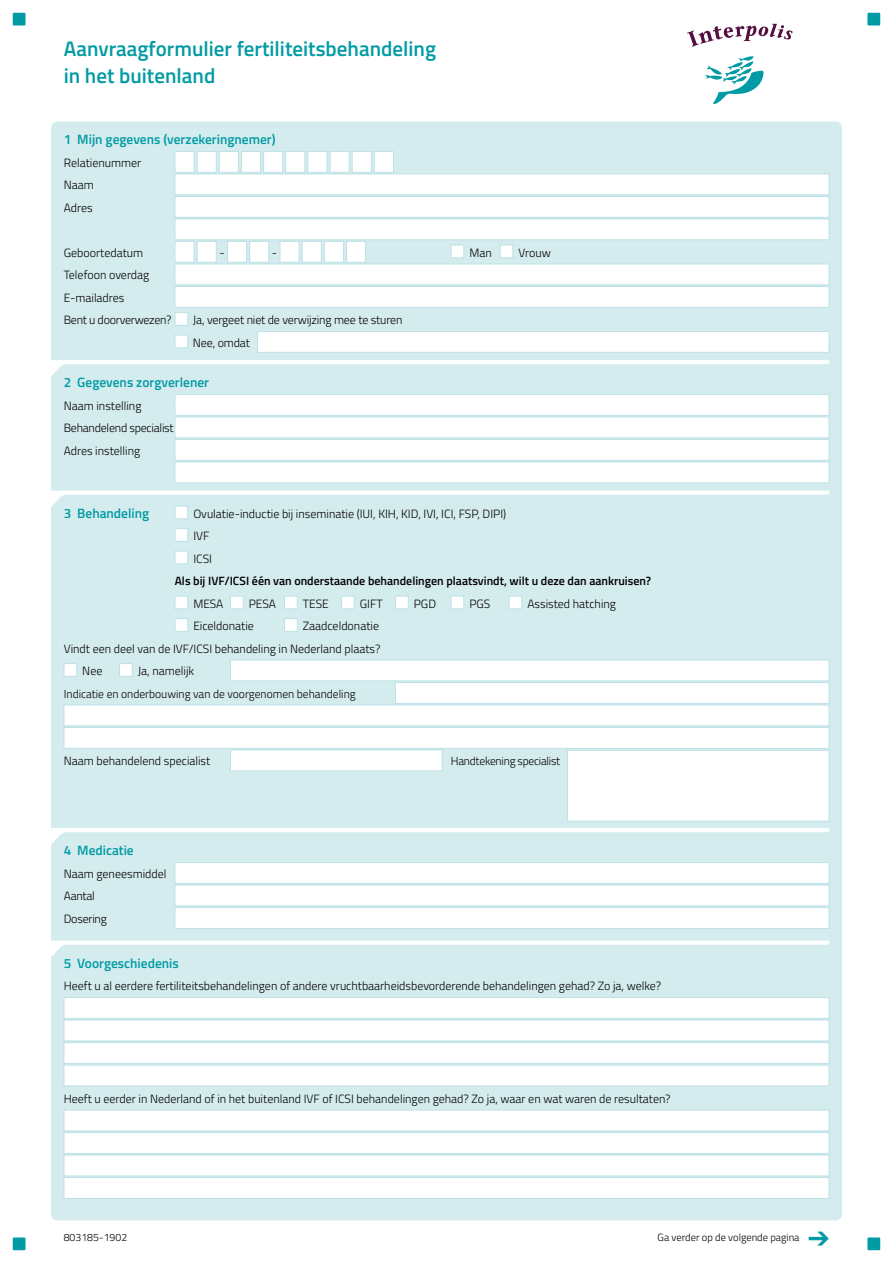
<style>
.page{position:relative;width:893px;height:1263px;background:#fff}
.page>*{position:absolute;margin:0;border:0;box-sizing:border-box;transform-origin:0 0}
.t1{font:600 21px/27px "Titillium Web";color:#009ba4}
.t2{font:600 13.5px "Titillium Web";color:#009ba4}
.t3{font:300 12px/22.5px "Titillium Web";color:#000}
.t4{font:600 12px "Titillium Web";color:#000}
.t5{font:300 11.55px "Titillium Web";color:#000}
.t6{font:300 11.55px "Titillium Web";letter-spacing:-.02em;color:#000}
.t7{font:300 10.5px "Titillium Web";color:#000}
</style>
<div class="page">
<div style="left:51px;top:122px;width:791px;height:1098px;background:#d5ecee;border-radius:6px"></div>
<svg style="left:51px;top:360px;width:778px;height:40px"></svg>
<svg style="left:51px;top:828px;width:778px;height:40px"></svg>
<svg style="left:51px;top:940px;width:778px;height:17px"></svg>
<svg style="left:51px;top:490px;width:778px;height:40px"></svg>
<div style="left:175px;top:151px;width:19px;height:21px;background:#fff;border:1px solid #bee2e6"></div>
<div style="left:197px;top:151px;width:19px;height:21px;background:#fff;border:1px solid #bee2e6"></div>
<div style="left:219px;top:151px;width:20px;height:21px;background:#fff;border:1px solid #bee2e6"></div>
<div style="left:241px;top:151px;width:20px;height:21px;background:#fff;border:1px solid #bee2e6"></div>
<div style="left:263px;top:151px;width:20px;height:21px;background:#fff;border:1px solid #bee2e6"></div>
<div style="left:286px;top:151px;width:19px;height:21px;background:#fff;border:1px solid #bee2e6"></div>
<div style="left:308px;top:151px;width:19px;height:21px;background:#fff;border:1px solid #bee2e6"></div>
<div style="left:330px;top:151px;width:19px;height:21px;background:#fff;border:1px solid #bee2e6"></div>
<div style="left:352px;top:151px;width:19px;height:21px;background:#fff;border:1px solid #bee2e6"></div>
<div style="left:374px;top:151px;width:20px;height:21px;background:#fff;border:1px solid #bee2e6"></div>
<div style="left:175px;top:174px;width:654px;height:21px;background:#fff;border:1px solid #bee2e6"></div>
<div style="left:175px;top:196px;width:654px;height:22px;background:#fff;border:1px solid #bee2e6"></div>
<div style="left:175px;top:219px;width:654px;height:21px;background:#fff;border:1px solid #bee2e6"></div>
<div style="left:175px;top:241px;width:19px;height:21px;background:#fff;border:1px solid #bee2e6"></div>
<div style="left:197px;top:241px;width:19px;height:21px;background:#fff;border:1px solid #bee2e6"></div>
<div style="left:227px;top:241px;width:20px;height:21px;background:#fff;border:1px solid #bee2e6"></div>
<div style="left:249px;top:241px;width:20px;height:21px;background:#fff;border:1px solid #bee2e6"></div>
<div style="left:280px;top:241px;width:19px;height:21px;background:#fff;border:1px solid #bee2e6"></div>
<div style="left:302px;top:241px;width:19px;height:21px;background:#fff;border:1px solid #bee2e6"></div>
<div style="left:324px;top:241px;width:20px;height:21px;background:#fff;border:1px solid #bee2e6"></div>
<div style="left:346px;top:241px;width:20px;height:21px;background:#fff;border:1px solid #bee2e6"></div>
<div style="left:451px;top:245px;width:13px;height:13px;background:#fff;border:1px solid #bee2e6"></div>
<div style="left:500px;top:245px;width:13px;height:13px;background:#fff;border:1px solid #bee2e6"></div>
<div style="left:175px;top:264px;width:654px;height:21px;background:#fff;border:1px solid #bee2e6"></div>
<div style="left:175px;top:286px;width:654px;height:22px;background:#fff;border:1px solid #bee2e6"></div>
<div style="left:175px;top:312px;width:13px;height:14px;background:#fff;border:1px solid #bee2e6"></div>
<div style="left:175px;top:335px;width:13px;height:13px;background:#fff;border:1px solid #bee2e6"></div>
<div style="left:257px;top:331px;width:572px;height:21px;background:#fff;border:1px solid #bee2e6"></div>
<div style="left:175px;top:394px;width:654px;height:22px;background:#fff;border:1px solid #bee2e6"></div>
<div style="left:175px;top:417px;width:654px;height:21px;background:#fff;border:1px solid #bee2e6"></div>
<div style="left:175px;top:439px;width:654px;height:21px;background:#fff;border:1px solid #bee2e6"></div>
<div style="left:175px;top:462px;width:654px;height:21px;background:#fff;border:1px solid #bee2e6"></div>
<div style="left:175px;top:506px;width:13px;height:13px;background:#fff;border:1px solid #bee2e6"></div>
<div style="left:175px;top:528px;width:13px;height:14px;background:#fff;border:1px solid #bee2e6"></div>
<div style="left:175px;top:551px;width:13px;height:13px;background:#fff;border:1px solid #bee2e6"></div>
<div style="left:175px;top:596px;width:13px;height:13px;background:#fff;border:1px solid #bee2e6"></div>
<div style="left:230px;top:596px;width:13px;height:13px;background:#fff;border:1px solid #bee2e6"></div>
<div style="left:284px;top:596px;width:13px;height:13px;background:#fff;border:1px solid #bee2e6"></div>
<div style="left:341px;top:596px;width:13px;height:13px;background:#fff;border:1px solid #bee2e6"></div>
<div style="left:395px;top:596px;width:13px;height:13px;background:#fff;border:1px solid #bee2e6"></div>
<div style="left:451px;top:596px;width:13px;height:13px;background:#fff;border:1px solid #bee2e6"></div>
<div style="left:509px;top:596px;width:13px;height:13px;background:#fff;border:1px solid #bee2e6"></div>
<div style="left:175px;top:618px;width:13px;height:14px;background:#fff;border:1px solid #bee2e6"></div>
<div style="left:284px;top:618px;width:13px;height:14px;background:#fff;border:1px solid #bee2e6"></div>
<div style="left:64px;top:663px;width:13px;height:14px;background:#fff;border:1px solid #bee2e6"></div>
<div style="left:119px;top:663px;width:13px;height:14px;background:#fff;border:1px solid #bee2e6"></div>
<div style="left:230px;top:660px;width:599px;height:21px;background:#fff;border:1px solid #bee2e6"></div>
<div style="left:395px;top:682px;width:434px;height:22px;background:#fff;border:1px solid #bee2e6"></div>
<div style="left:64px;top:705px;width:765px;height:21px;background:#fff;border:1px solid #bee2e6"></div>
<div style="left:64px;top:727px;width:765px;height:21px;background:#fff;border:1px solid #bee2e6"></div>
<div style="left:230px;top:750px;width:212px;height:21px;background:#fff;border:1px solid #bee2e6"></div>
<div style="left:567px;top:750px;width:262px;height:71px;background:#fff;border:1px solid #bee2e6"></div>
<div style="left:175px;top:862px;width:654px;height:22px;background:#fff;border:1px solid #bee2e6"></div>
<div style="left:175px;top:885px;width:654px;height:21px;background:#fff;border:1px solid #bee2e6"></div>
<div style="left:175px;top:907px;width:654px;height:22px;background:#fff;border:1px solid #bee2e6"></div>
<div style="left:64px;top:997px;width:765px;height:22px;background:#fff;border:1px solid #bee2e6"></div>
<div style="left:64px;top:1020px;width:765px;height:21px;background:#fff;border:1px solid #bee2e6"></div>
<div style="left:64px;top:1042px;width:765px;height:22px;background:#fff;border:1px solid #bee2e6"></div>
<div style="left:64px;top:1065px;width:765px;height:21px;background:#fff;border:1px solid #bee2e6"></div>
<div style="left:64px;top:1110px;width:765px;height:21px;background:#fff;border:1px solid #bee2e6"></div>
<div style="left:64px;top:1132px;width:765px;height:22px;background:#fff;border:1px solid #bee2e6"></div>
<div style="left:64px;top:1155px;width:765px;height:21px;background:#fff;border:1px solid #bee2e6"></div>
<div style="left:64px;top:1177px;width:765px;height:22px;background:#fff;border:1px solid #bee2e6"></div>
<div style="left:13px;top:13px;width:13px;height:13px;background:#009ba4"></div>
<div style="left:867px;top:13px;width:13px;height:13px;background:#009ba4"></div>
<svg style="left:705px;top:56px;width:59px;height:48px"></svg>
<svg style="left:687px;top:24px;width:106px;height:23px"></svg>
<div style="left:867px;top:1237px;width:13px;height:13px;background:#009ba4"></div>
<div style="left:13px;top:1237px;width:13px;height:13px;background:#009ba4"></div>
<h1 class="t1" style="left:64px;top:34px;width:374px">Aanvraagformulier fertiliteitsbehandeling in het buitenland</h1>
<p class="t2" style="left:64px;top:129px;width:213px">1 Mijn gegevens (verzekeringnemer)</p>
<p class="t3" style="left:64px;top:150px;width:79px">Relatienummer<br>Naam<br>Adres</p>
<p class="t3" style="left:64px;top:240px;width:81px">Geboortedatum</p>
<p class="t3" style="left:219px;top:240px;width:7px">-</p>
<p class="t3" style="left:272px;top:240px;width:7px">-</p>
<p class="t3" style="left:470px;top:240px;width:24px">Man</p>
<p class="t3" style="left:519px;top:240px;width:34px">Vrouw</p>
<p class="t3" style="left:64px;top:263px;width:109px">Telefoon overdag<br>E-mailadres<br>Bent u doorverwezen?</p>
<p class="t3" style="left:193px;top:308px;width:211px">Ja, vergeet niet de verwijzing mee te sturen<br>Nee, omdat</p>
<p class="t2" style="left:64px;top:372px;width:147px">2 Gegevens zorgverlener</p>
<p class="t3" style="left:64px;top:393px;width:112px">Naam instelling<br>Behandelend specialist<br>Adres instelling</p>
<p class="t2" style="left:64px;top:503px;width:87px">3 Behandeling</p>
<p class="t3" style="left:193px;top:501px;width:314px">Ovulatie-inductie bij inseminatie (IUI, KIH, KID, IVI, ICI, FSP, DIPI)<br>IVF<br>ICSI</p>
<p class="t4" style="left:175px;top:572px;width:478px">Als bij IVF/ICSI één van onderstaande behandelingen plaatsvindt, wilt u deze dan aankruisen?</p>
<p class="t3" style="left:193px;top:591px;width:32px">MESA</p>
<p class="t3" style="left:249px;top:591px;width:29px">PESA</p>
<p class="t3" style="left:303px;top:591px;width:28px">TESE</p>
<p class="t3" style="left:360px;top:591px;width:24px">GIFT</p>
<p class="t3" style="left:414px;top:591px;width:24px">PGD</p>
<p class="t3" style="left:469px;top:591px;width:23px">PGS</p>
<p class="t3" style="left:527px;top:591px;width:90px">Assisted hatching</p>
<p class="t3" style="left:193px;top:614px;width:62px">Eiceldonatie</p>
<p class="t3" style="left:303px;top:614px;width:78px">Zaadceldonatie</p>
<p class="t3" style="left:64px;top:636px;width:318px">Vindt een deel van de IVF/ICSI behandeling in Nederland plaats?</p>
<p class="t3" style="left:82px;top:659px;width:22px">Nee</p>
<p class="t3" style="left:138px;top:659px;width:58px">Ja, namelijk</p>
<p class="t5" style="left:64px;top:685px;width:293px">Indicatie en onderbouwing van de voorgenomen behandeling</p>
<p class="t3" style="left:64px;top:749px;width:148px">Naam behandelend specialist</p>
<p class="t6" style="left:451px;top:753px;width:111px">Handtekening specialist</p>
<p class="t2" style="left:64px;top:840px;width:72px">4 Medicatie</p>
<p class="t3" style="left:64px;top:861px;width:104px">Naam geneesmiddel<br>Aantal<br>Dosering</p>
<p class="t2" style="left:64px;top:953px;width:117px">5 Voorgeschiedenis</p>
<p class="t3" style="left:64px;top:974px;width:599px">Heeft u al eerdere fertiliteitsbehandelingen of andere vruchtbaarheidsbevorderende behandelingen gehad? Zo ja, welke?</p>
<p class="t3" style="left:64px;top:1086px;width:608px">Heeft u eerder in Nederland of in het buitenland IVF of ICSI behandelingen gehad? Zo ja, waar en wat waren de resultaten?</p>
<p class="t7" style="left:64px;top:1229px;width:65px">803185-1902</p>
<p class="t7" style="left:658px;top:1229px;width:143px">Ga verder op de volgende pagina</p>
</div>
